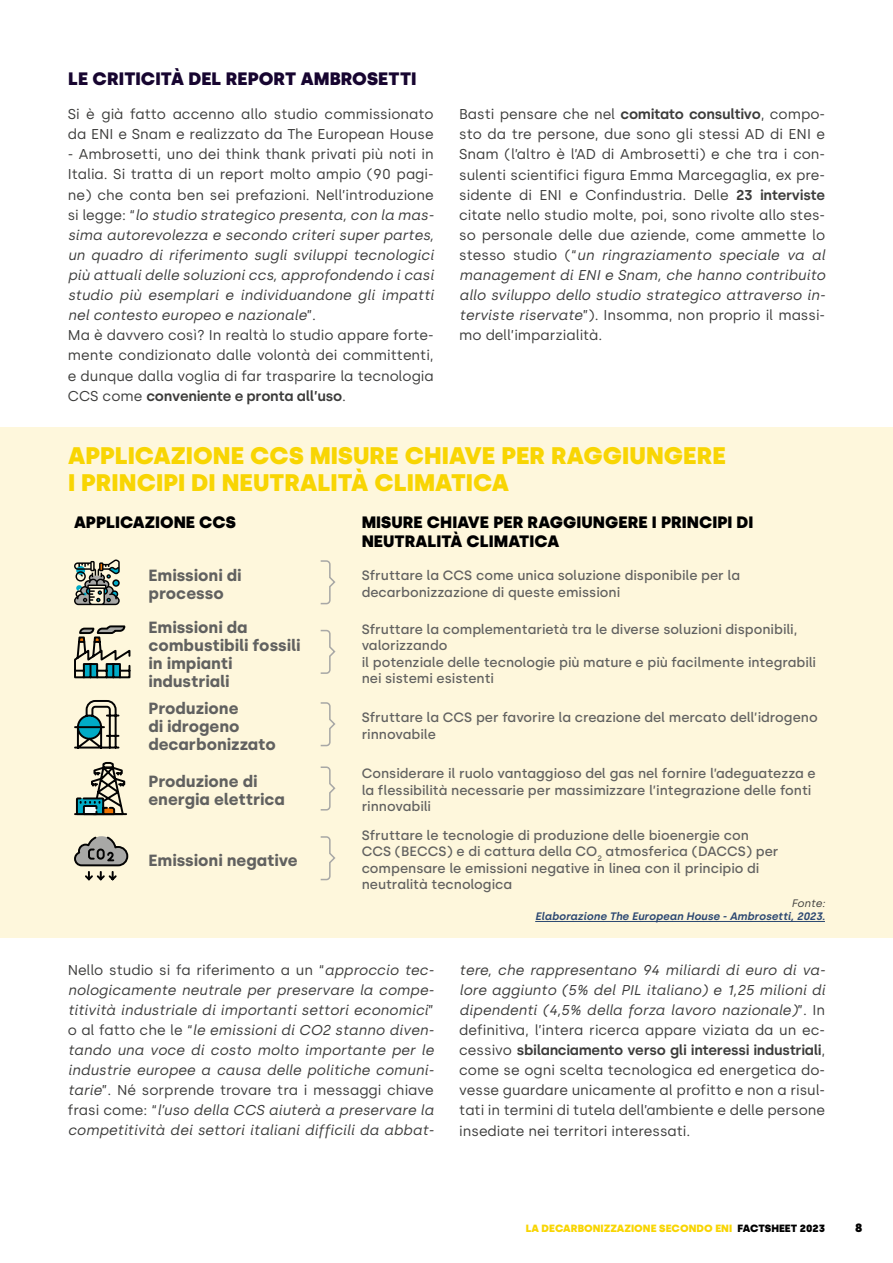
<style>
.page{position:relative;width:893px;height:1263px;background:#fff}
.page>*{position:absolute;margin:0;border:0;box-sizing:border-box;transform-origin:0 0}
.t1{font:900 24px/27px "Silka";color:#f8d503}
.t2{font:900 18px "Silka";color:#170530}
.t3{font:900 16.5px/19.8px "Silka";color:#000}
.t4{font:700 16.2px/18px "Silka";color:#616160}
.t5{font:14.25px/20.1px "Silka";color:#3c3c3b}
.t6{font:italic 14.25px/20.1px "Silka";color:#3c3c3b;text-align:justify}
.t7{font:500 13.5px/16.5px "Silka";color:#616160}
.t8{font:900 12px "Silka";color:#000}
.t9{font:italic 600 10.8px "Silka";color:#2b4771}
.t10{font:italic 10.8px "Silka";color:#3c3c3b}
.t11{font:900 10.5px "Silka";color:#f8d503}
.s1{font-style:italic}
.s2{font-weight:600}
.s3{font-style:normal}
.s4{color:#000}
</style>
<div class="page">
<div style="left:0;top:427px;width:893px;height:511px;background:#fef7dc"></div>
<hr style="left:535px;top:921px;width:290px;height:1px;background:#2b4771">
<svg style="left:74px;top:559px;width:46px;height:46px"></svg>
<svg style="left:320px;top:560px;width:16px;height:45px"></svg>
<svg style="left:74px;top:625px;width:57px;height:54px"></svg>
<svg style="left:320px;top:629px;width:16px;height:45px"></svg>
<svg style="left:74px;top:700px;width:46px;height:49px"></svg>
<svg style="left:320px;top:702px;width:16px;height:45px"></svg>
<svg style="left:74px;top:762px;width:53px;height:54px"></svg>
<svg style="left:320px;top:766px;width:16px;height:45px"></svg>
<svg style="left:74px;top:836px;width:55px;height:45px"></svg>
<svg style="left:320px;top:836px;width:16px;height:45px"></svg>
<p class="t2" style="left:68px;top:68px;width:350px">LE CRITICITÀ DEL REPORT AMBROSETTI</p>
<p class="t5" style="left:68px;top:104px;width:367px">Si è già fatto accenno allo studio commissionato da ENI e Snam e realizzato da The European House</p>
<p class="t5" style="left:68px;top:144px;width:367px">- Ambrosetti, uno dei think thank privati più noti in Italia. Si tratta di un report molto ampio (90 pagi&shy;ne) che conta ben sei prefazioni. Nell’introduzione si legge: “<span class="s1">lo studio strategico presenta, con la mas&shy;sima autorevolezza e secondo criteri super partes, un quadro di riferimento sugli sviluppi tecnologici più attuali delle soluzioni ccs, approfondendo i casi studio più esemplari e individuandone gli impatti nel contesto europeo e nazionale</span>”.<br>Ma è davvero così? In realtà lo studio appare forte&shy;mente condizionato dalle volontà dei committenti, e dunque dalla voglia di far trasparire la tecnologia CCS come <span class="s2">conveniente e pronta all’uso</span>.</p>
<p class="t5" style="left:459px;top:104px;width:367px;text-align:justify">Basti pensare che nel <span class="s2">comitato consultivo</span>, compo&shy;sto da tre persone, due sono gli stessi AD di ENI e Snam (l’altro è l’AD di Ambrosetti) e che tra i con&shy;sulenti scientifici figura Emma Marcegaglia, ex pre&shy;sidente di ENI e Confindustria. Delle <span class="s2">23 interviste </span>citate nello studio molte, poi, sono rivolte allo stes&shy;so personale delle due aziende, come ammette lo stesso studio (“<span class="s1">un ringraziamento speciale va al management di ENI e Snam, che hanno contribuito allo sviluppo dello studio strategico attraverso in&shy;terviste riservate</span>”). Insomma, non proprio il massi&shy;mo dell’imparzialità.</p>
<h1 class="t1" style="left:68px;top:442px;width:659px">APPLICAZIONE CCS MISURE CHIAVE PER RAGGIUNGERE<br>I PRINCIPI DI NEUTRALITÀ CLIMATICA</h1>
<p class="t3" style="left:74px;top:512px;width:164px">APPLICAZIONE CCS</p>
<p class="t3" style="left:362px;top:512px;width:393px">MISURE CHIAVE PER RAGGIUNGERE I PRINCIPI DI<br>NEUTRALITÀ CLIMATICA</p>
<p class="t4" style="left:148px;top:566px;width:95px">Emissioni di processo</p>
<p class="t7" style="left:362px;top:567px;width:380px">Sfruttare la CCS come unica soluzione disponibile per la decarbonizzazione di queste emissioni</p>
<p class="t4" style="left:148px;top:618px;width:154px">Emissioni da combustibili fossili in impianti industriali</p>
<p class="t7" style="left:362px;top:620px;width:456px">Sfruttare la complementarietà tra le diverse soluzioni disponibili, valorizzando<br>il potenziale delle tecnologie più mature e più facilmente integrabili nei sistemi esistenti</p>
<p class="t4" style="left:148px;top:699px;width:129px">Produzione<br>di idrogeno decarbonizzato</p>
<p class="t7" style="left:362px;top:709px;width:457px">Sfruttare la CCS per favorire la creazione del mercato dell’idrogeno rinnovabile</p>
<p class="t4" style="left:148px;top:772px;width:138px">Produzione di energia elettrica</p>
<p class="t7" style="left:362px;top:765px;width:456px">Considerare il ruolo vantaggioso del gas nel fornire l’adeguatezza e la flessibilità necessarie per massimizzare l’integrazione delle fonti rinnovabili</p>
<p class="t4" style="left:148px;top:851px;width:151px">Emissioni negative</p>
<p class="t7" style="left:362px;top:827px;width:418px">Sfruttare le tecnologie di produzione delle bioenergie con CCS (BECCS) e di cattura della CO<sub>2</sub> atmosferica (DACCS) per compensare le emissioni negative in linea con il principio di neutralità tecnologica</p>
<p class="t10" style="left:791px;top:897px;width:35px">Fonte:</p>
<p class="t9" style="left:535px;top:910px;width:291px">Elaborazione The European House - Ambrosetti, 2023.</p>
<p class="t6" style="left:68px;top:959px;width:367px"><span class="s3">Nello studio si fa riferimento a un “</span>approccio tec&shy;nologicamente neutrale per preservare la compe&shy;titività industriale di importanti settori economici<span class="s3">” o al fatto che le “</span>le emissioni di CO2 stanno diven&shy;tando una voce di costo molto importante per le industrie europee a causa delle politiche comuni&shy;tarie<span class="s3">”. Né sorprende trovare tra i messaggi chiave frasi come: “</span>l’uso della CCS aiuterà a preservare la competitività dei settori italiani difficili da abbat-</p>
<p class="t5" style="left:459px;top:960px;width:367px;text-align:justify"><span class="s1">tere, che rappresentano 94 miliardi di euro di va&shy;lore aggiunto (5% del PIL italiano) e 1,25 milioni di dipendenti (4,5% della forza lavoro nazionale)</span>”. In definitiva, l’intera ricerca appare viziata da un ec&shy;cessivo <span class="s2">sbilanciamento verso gli interessi industriali</span>, come se ogni scelta tecnologica ed energetica do&shy;vesse guardare unicamente al profitto e non a risul&shy;tati in termini di tutela dell’ambiente e delle persone insediate nei territori interessati.</p>
<p class="t11" style="left:526px;top:1222px;width:301px">LA DECARBONIZZAZIONE SECONDO ENI <span class="s4">FACTSHEET 2023</span></p>
<p class="t8" style="left:855px;top:1221px;width:9px">8</p>
</div>
